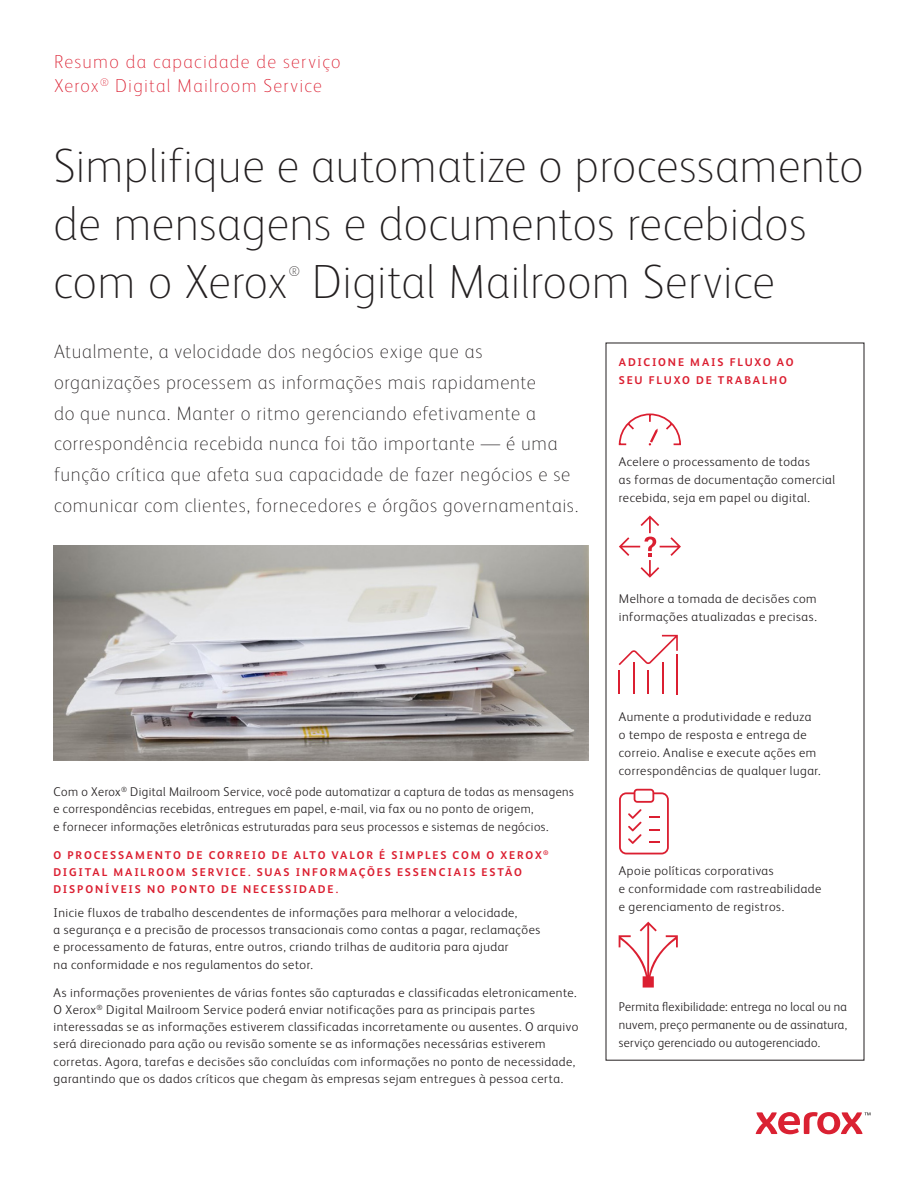
<style>
.page{position:relative;width:918px;height:1188px;background:#fff}
.page>*{position:absolute;margin:0;border:0;box-sizing:border-box;transform-origin:0 0}
.Page_Title{font:100 48px/58.1px "Xerox Sans";letter-spacing:.005em;color:#231f20}
.Intro{font:100 19.5px/30.8px "Xerox Sans";letter-spacing:.035em;color:#231f20}
.Business_Segment{font:100 18.75px "Xerox Sans";letter-spacing:.065em;color:#db1e30}
.Page_Title-2{font:100 13.95px "Xerox Sans";color:#231f20}
.Body_Text{font:300 12.75px/17.2px "Xerox Sans";letter-spacing:.04em;color:#231f20}
.Body_Subhead{font:700 11.25px/17.2px "Xerox Sans";letter-spacing:.165em;color:#db1e30}
</style>
<div class="page">
<svg style="left:756px;top:1112px;width:114px;height:22px"></svg>
<img style="left:54px;top:545px;width:534px;height:215px">
<svg style="left:618px;top:413px;width:63px;height:33px"></svg>
<svg style="left:619px;top:922px;width:59px;height:65px"></svg>
<svg style="left:619px;top:635px;width:59px;height:59px"></svg>
<svg style="left:619px;top:789px;width:50px;height:65px"></svg>
<svg style="left:619px;top:516px;width:62px;height:62px"></svg>
<p class="Business_Segment" style="left:54px;top:50px;width:288px">Resumo da capacidade de serviço</p>
<p class="Business_Segment" style="left:54px;top:74px;width:270px">Xerox<sup>®</sup> Digital Mailroom Service</p>
<p class="Page_Title" style="left:54px;top:134px;width:812px">Simplifique e automatize o processamento de mensagens e documentos recebidos com o Xerox</p>
<p class="Page_Title-2" style="left:289px;top:262px;width:13px">®</p>
<p class="Page_Title" style="left:312px;top:250px;width:464px">Digital Mailroom Service</p>
<p class="Intro" style="left:54px;top:335px;width:526px">Atualmente, a velocidade dos negócios exige que as organizações processem as informações mais rapidamente<br>do que nunca. Manter o ritmo gerenciando efetivamente a correspondência recebida nunca foi tão importante — é uma função crítica que afeta sua capacidade de fazer negócios e se comunicar com clientes, fornecedores e órgãos governamentais.</p>
<p class="Body_Subhead" style="left:619px;top:353px;width:176px;line-height:18px">ADICIONE MAIS FLUXO AO<br>SEU FLUXO DE TRABALHO</p>
<p class="Body_Text" style="left:619px;top:452px;width:218px;line-height:18px">Acelere o processamento de todas<br>as formas de documentação comercial recebida, seja em papel ou digital.</p>
<p class="Body_Text" style="left:619px;top:589px;width:200px;line-height:18px">Melhore a tomada de decisões com informações atualizadas e precisas.</p>
<p class="Body_Text" style="left:54px;top:783px;width:522px">Com o Xerox<sup>®</sup> Digital Mailroom Service, você pode automatizar a captura de todas as mensagens e correspondências recebidas, entregues em papel, e-mail, via fax ou no ponto de origem,<br>e fornecer informações eletrônicas estruturadas para seus processos e sistemas de negócios.</p>
<p class="Body_Subhead" style="left:54px;top:846px;width:497px">O PROCESSAMENTO DE CORREIO DE ALTO VALOR É SIMPLES COM O XEROX<sup>®<br></sup>DIGITAL MAILROOM SERVICE. SUAS INFORMAÇÕES ESSENCIAIS ESTÃO<br>DISPONÍVEIS NO PONTO DE NECESSIDADE.</p>
<p class="Body_Text" style="left:54px;top:903px;width:488px">Inicie fluxos de trabalho descendentes de informações para melhorar a velocidade,<br>a segurança e a precisão de processos transacionais como contas a pagar, reclamações e processamento de faturas, entre outros, criando trilhas de auditoria para ajudar<br>na conformidade e nos regulamentos do setor.</p>
<p class="Body_Text" style="left:54px;top:983px;width:526px">As informações provenientes de várias fontes são capturadas e classificadas eletronicamente.<br>O Xerox<sup>®</sup> Digital Mailroom Service poderá enviar notificações para as principais partes interessadas se as informações estiverem classificadas incorretamente ou ausentes. O arquivo será direcionado para ação ou revisão somente se as informações necessárias estiverem corretas. Agora, tarefas e decisões são concluídas com informações no ponto de necessidade, garantindo que os dados críticos que chegam às empresas sejam entregues à pessoa certa.</p>
<p class="Body_Text" style="left:619px;top:707px;width:203px;line-height:18px">Aumente a produtividade e reduza o tempo de resposta e entrega de correio. Analise e execute ações em correspondências de qualquer lugar.</p>
<p class="Body_Text" style="left:619px;top:861px;width:204px;line-height:18px">Apoie políticas corporativas<br>e conformidade com rastreabilidade e gerenciamento de registros.</p>
<p class="Body_Text" style="left:619px;top:997px;width:230px;line-height:18px;text-align:justify">Permita flexibilidade: entrega no local ou na nuvem, preço permanente ou de assinatura, serviço gerenciado ou autogerenciado.</p>
</div>
